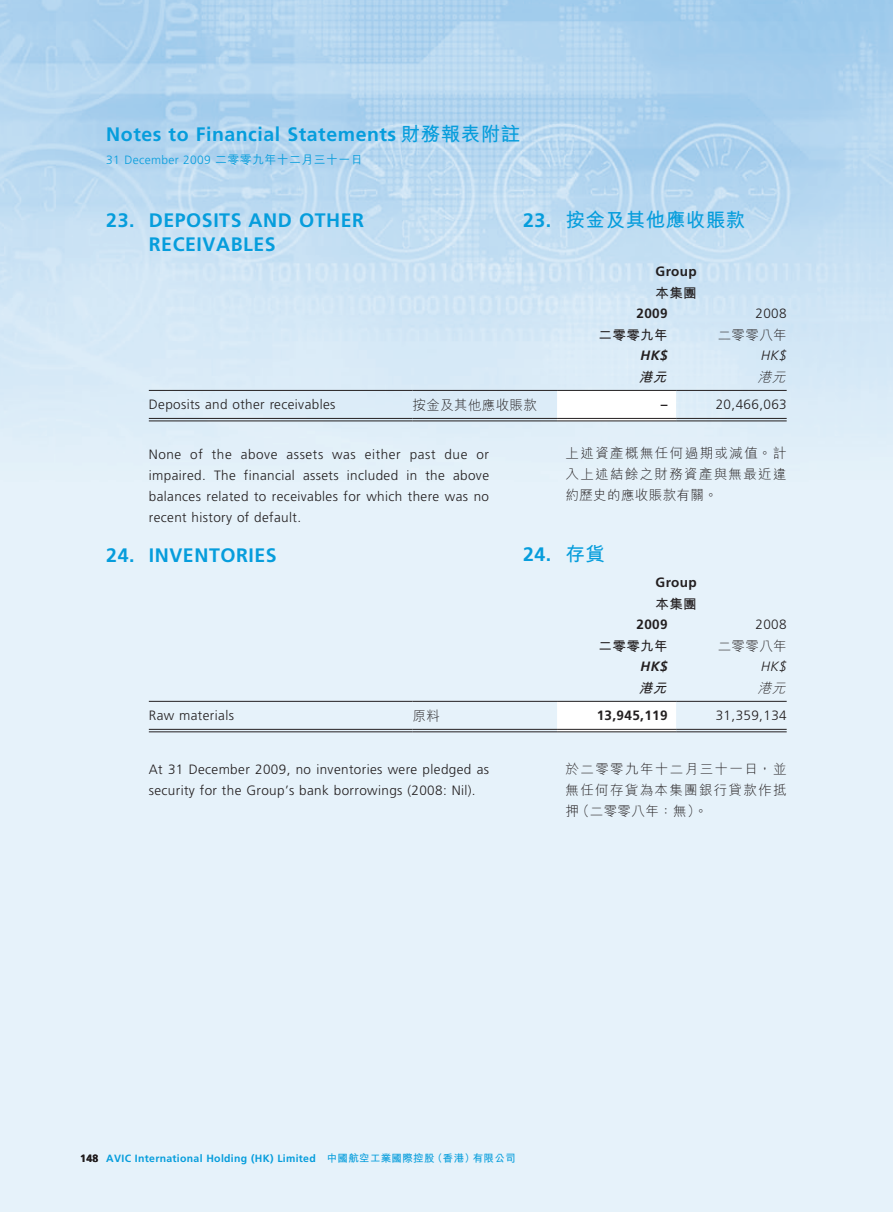
<style>
.page{position:relative;width:893px;height:1212px;background:#fff}
.page>*{position:absolute;margin:0;border:0;box-sizing:border-box;transform-origin:0 0}
.t1{font:700 19.5px/24px "Frutiger LT Std";letter-spacing:.03em;color:#069ddc}
.t2{font:700 19.5px "M Hei HK";letter-spacing:.03em;color:#069ddc}
.t3{font:300 13.5px/21px "Frutiger LT Std";letter-spacing:.03em;color:#231f20;text-align:justify}
.t4{font:300 13.5px/21px "M Hei HK";letter-spacing:.1em;color:#231f20;text-align:justify}
.t5{font:700 13.5px "Frutiger LT Std";letter-spacing:.03em;color:#231f20}
.t6{font:700 13.5px "M Hei HK";letter-spacing:.03em;color:#231f20}
.t7{font:300 13.5px "M Hei HK";letter-spacing:.03em;color:#231f20}
.t8{font:italic 700 13.5px "Frutiger LT Std";color:#231f20}
.t9{font:italic 300 13.5px "Frutiger LT Std";color:#231f20}
.t10{font:italic 700 13.5px "M Hei HK";color:#231f20}
.t11{font:italic 300 13.5px "M Hei HK";color:#231f20}
.t12{font:300 12px "Frutiger LT Std";letter-spacing:.03em;color:#069ddc}
.t13{font:700 10.5px "Frutiger LT Std";letter-spacing:.03em;color:#069ddc}
.s1{font-family:"M Hei HK"}
.s2{font-family:"M Hei HK";font-weight:500}
.s3{font-family:"Frutiger LT Std"}
.s4{color:#231f20}
</style>
<div class="page">
<img style="left:0;top:0;width:893px;height:1212px">
<svg style="left:557px;top:391px;width:119px;height:30px"></svg>
<hr style="left:149px;top:390px;width:263px;height:1px;background:#231f20">
<hr style="left:412px;top:390px;width:145px;height:1px;background:#231f20">
<hr style="left:557px;top:390px;width:119px;height:1px;background:#231f20">
<hr style="left:676px;top:390px;width:111px;height:1px;background:#231f20">
<hr style="left:149px;top:418px;width:263px;height:1px;background:#231f20">
<hr style="left:149px;top:421px;width:263px;height:1px;background:#231f20">
<hr style="left:412px;top:418px;width:145px;height:1px;background:#231f20">
<hr style="left:412px;top:421px;width:145px;height:1px;background:#231f20">
<hr style="left:557px;top:418px;width:119px;height:1px;background:#231f20">
<hr style="left:557px;top:421px;width:119px;height:1px;background:#231f20">
<hr style="left:676px;top:418px;width:111px;height:1px;background:#231f20">
<hr style="left:676px;top:421px;width:111px;height:1px;background:#231f20">
<svg style="left:557px;top:702px;width:119px;height:29px"></svg>
<hr style="left:149px;top:701px;width:263px;height:1px;background:#231f20">
<hr style="left:412px;top:701px;width:145px;height:1px;background:#231f20">
<hr style="left:557px;top:701px;width:119px;height:1px;background:#231f20">
<hr style="left:676px;top:701px;width:111px;height:1px;background:#231f20">
<hr style="left:149px;top:729px;width:263px;height:1px;background:#231f20">
<hr style="left:149px;top:731px;width:263px;height:1px;background:#231f20">
<hr style="left:412px;top:729px;width:145px;height:1px;background:#231f20">
<hr style="left:412px;top:731px;width:145px;height:1px;background:#231f20">
<hr style="left:557px;top:729px;width:119px;height:1px;background:#231f20">
<hr style="left:557px;top:731px;width:119px;height:1px;background:#231f20">
<hr style="left:676px;top:729px;width:111px;height:1px;background:#231f20">
<hr style="left:676px;top:731px;width:111px;height:1px;background:#231f20">
<h1 class="t1" style="left:106px;top:122px;width:416px">Notes to Financial Statements <span class="s1">財務報表附註</span></h1>
<p class="t12" style="left:106px;top:153px;width:258px">31 December 2009 <span class="s2">二零零九年十二月三十一日</span></p>
<h1 class="t1" style="left:149px;top:209px;width:217px;text-indent:-43px">23. DEPOSITS AND OTHER<br>RECEIVABLES</h1>
<h1 class="t2" style="left:523px;top:206px;width:224px"><span class="s3">23.</span> 按金及其他應收賬款</h1>
<p class="t5" style="left:656px;top:264px;width:43px">Group</p>
<p class="t6" style="left:655px;top:283px;width:43px">本集團</p>
<p class="t5" style="left:636px;top:306px;width:33px">2009</p>
<p class="t3" style="left:755px;top:303px;width:33px">2008</p>
<p class="t6" style="left:599px;top:325px;width:71px">二零零九年</p>
<p class="t4" style="left:718px;top:324px;width:71px">二零零八年</p>
<p class="t8" style="left:641px;top:348px;width:29px">HK$</p>
<p class="t9" style="left:761px;top:348px;width:27px">HK$</p>
<p class="t10" style="left:639px;top:367px;width:34px">港元</p>
<p class="t11" style="left:758px;top:367px;width:34px">港元</p>
<p class="t3" style="left:149px;top:394px;width:188px">Deposits and other receivables</p>
<p class="t7" style="left:412px;top:396px;width:126px">按金及其他應收賬款</p>
<p class="t5" style="left:661px;top:397px;width:8px">–</p>
<p class="t3" style="left:716px;top:394px;width:72px">20,466,063</p>
<p class="t3" style="left:149px;top:444px;width:342px">None of the above assets was either past due or impaired. The financial assets included in the above balances related to receivables for which there was no recent history of default.</p>
<h1 class="t1" style="left:106px;top:543px;width:172px">24. INVENTORIES</h1>
<p class="t5" style="left:656px;top:575px;width:43px">Group</p>
<p class="t6" style="left:655px;top:594px;width:43px">本集團</p>
<p class="t5" style="left:636px;top:617px;width:33px">2009</p>
<p class="t3" style="left:755px;top:614px;width:33px">2008</p>
<p class="t6" style="left:599px;top:636px;width:71px">二零零九年</p>
<p class="t4" style="left:718px;top:635px;width:71px">二零零八年</p>
<p class="t8" style="left:641px;top:659px;width:29px">HK$</p>
<p class="t9" style="left:761px;top:659px;width:27px">HK$</p>
<p class="t10" style="left:639px;top:678px;width:34px">港元</p>
<p class="t11" style="left:758px;top:678px;width:34px">港元</p>
<p class="t3" style="left:149px;top:705px;width:87px">Raw materials</p>
<p class="t4" style="left:412px;top:705px;width:29px">原料</p>
<p class="t5" style="left:597px;top:708px;width:72px">13,945,119</p>
<p class="t3" style="left:716px;top:705px;width:72px">31,359,134</p>
<p class="t4" style="left:565px;top:442px;width:223px">上述資產概無任何過期或減值。計入上述結餘之財務資產與無最近違約歷史的應收賬款有關。</p>
<h1 class="t1" style="left:523px;top:542px;width:84px">24. <span class="s1">存貨</span></h1>
<p class="t3" style="left:149px;top:759px;width:342px">At 31 December 2009, no inventories were pledged as security for the Group’s bank borrowings (2008: Nil).</p>
<p class="t4" style="left:565px;top:758px;width:223px">於二零零九年十二月三十一日，並無任何存貨為本集團銀行貸款作抵押（二零零八年：無）。</p>
<p class="t13" style="left:80px;top:1152px;width:437px"><span class="s4">148</span> AVIC International Holding (HK) Limited <span class="s1">中國航空工業國際控股（香港）有限公司</span></p>
</div>
